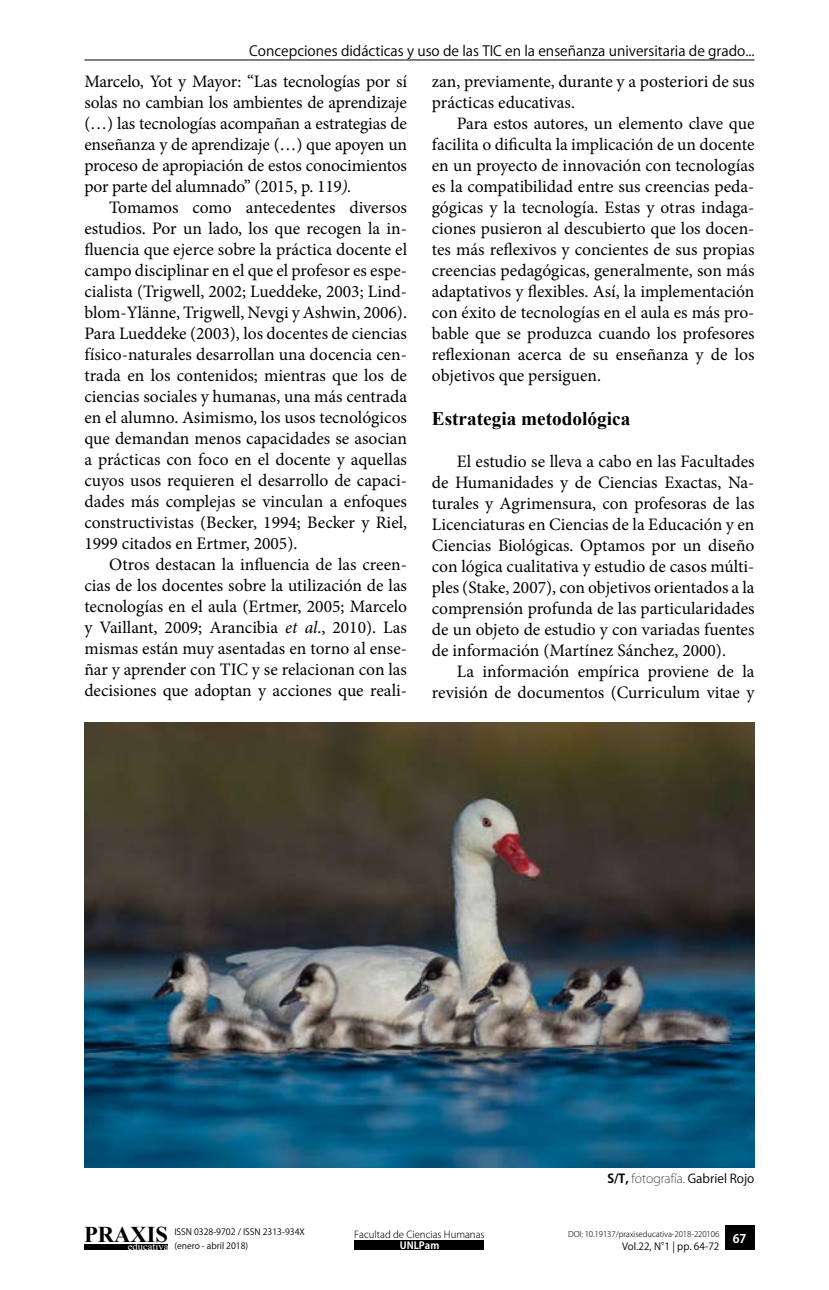
<style>
.page{position:relative;width:829px;height:1290px;background:#fff}
.page>*{position:absolute;margin:0;border:0;box-sizing:border-box;transform-origin:0 0}
.t1{font:700 22.57px "Times New Roman";color:#000}
.t2{font:700 19.25px "Times New Roman";color:#000}
.t3{font:17.5px/21px "Minion Pro";color:#000;text-align:justify}
.t4{font:14px "Koz Go Std";color:#000}
.t5{font:200 12.25px "Koz Go Std";color:#000}
.t6{font:700 11.9px "Koz Go Std";color:#fff}
.t7{font:10.67px "Times New Roman";color:#fff}
.t8{font:9.97px "Koz Go Pro";color:#000}
.t9{font:700 9.97px "Koz Go Pro";color:#fff}
.t10{font:300 9.62px "Koz Go Pro";color:#000}
.t11{font:8.75px/14px "Koz Go Pro";color:#000}
.t12{font:300 7.88px "Koz Go Pro";letter-spacing:-.01em;color:#000}
.s1{font-style:italic}
.s2{font-weight:700}
.s3{font-weight:400}
</style>
<div class="page">
<hr style="left:84px;top:60px;width:670px;height:1px;background:#000">
<div style="left:724px;top:1225px;width:30px;height:25px;background:#000"></div>
<div style="left:84px;top:1244px;width:84px;height:6px;background:#000"></div>
<div style="left:355px;top:1240px;width:129px;height:10px;background:#000"></div>
<img style="left:84px;top:722px;width:670px;height:445px">
<p class="t4" style="left:249px;top:42px;width:507px">Concepciones didácticas y uso de las TIC en la enseñanza universitaria de grado...</p>
<p class="t3" style="left:84px;top:71px;width:324px">Marcelo, Yot y Mayor: “Las tecnologías por sí solas no cambian los ambientes de aprendizaje (…) las tecnologías acompañan a estrategias de enseñanza y de aprendizaje (…) que apoyen un proceso de apropiación de estos conocimientos por parte del alumnado” (2015, p. 119<span class="s1">).</span></p>
<p class="t3" style="left:84px;top:197px;width:324px;text-indent:25px">Tomamos como antecedentes diversos estudios. Por un lado, los que recogen la in&shy;fluencia que ejerce sobre la práctica docente el campo disciplinar en el que el profesor es espe&shy;cialista (Trigwell, 2002; Lueddeke, 2003; Lind&shy;blom-Ylänne, Trigwell, Nevgi y Ashwin, 2006).<br>Para Lueddeke (2003), los docentes de ciencias físico-naturales desarrollan una docencia cen&shy;trada en los contenidos; mientras que los de ciencias sociales y humanas, una más centrada en el alumno. Asimismo, los usos tecnológicos que demandan menos capacidades se asocian a prácticas con foco en el docente y aquellas cuyos usos requieren el desarrollo de capaci&shy;dades más complejas se vinculan a enfoques constructivistas (Becker, 1994; Becker y Riel, 1999 citados en Ertmer, 2005).</p>
<p class="t3" style="left:84px;top:554px;width:324px;text-indent:25px">Otros destacan la influencia de las creen&shy;cias de los docentes sobre la utilización de las tecnologías en el aula (Ertmer, 2005; Marcelo y Vaillant, 2009; Arancibia <span class="s1">et al</span>., 2010). Las mismas están muy asentadas en torno al ense&shy;ñar y aprender con TIC y se relacionan con las decisiones que adoptan y acciones que reali-</p>
<p class="t3" style="left:432px;top:71px;width:324px">zan, previamente, durante y a posteriori de sus prácticas educativas.</p>
<p class="t3" style="left:432px;top:113px;width:324px;text-indent:25px">Para estos autores, un elemento clave que facilita o dificulta la implicación de un docente en un proyecto de innovación con tecnologías es la compatibilidad entre sus creencias peda&shy;gógicas y la tecnología. Estas y otras indaga&shy;ciones pusieron al descubierto que los docen&shy;tes más reflexivos y concientes de sus propias creencias pedagógicas, generalmente, son más adaptativos y flexibles. Así, la implementación con éxito de tecnologías en el aula es más pro&shy;bable que se produzca cuando los profesores reflexionan acerca de su enseñanza y de los objetivos que persiguen.</p>
<p class="t2" style="left:432px;top:405px;width:200px">Estrategia metodológica</p>
<p class="t3" style="left:432px;top:451px;width:324px;text-indent:25px">El estudio se lleva a cabo en las Facultades de Humanidades y de Ciencias Exactas, Na&shy;turales y Agrimensura, con profesoras de las Licenciaturas en Ciencias de la Educación y en Ciencias Biológicas. Optamos por un diseño con lógica cualitativa y estudio de casos múlti&shy;ples (Stake, 2007), con objetivos orientados a la comprensión profunda de las particularidades de un objeto de estudio y con variadas fuentes de información (Martínez Sánchez, 2000).</p>
<p class="t3" style="left:432px;top:661px;width:324px;text-align:right">La información empírica proviene de la revisión de documentos (Curriculum vitae y</p>
<p class="t5" style="left:607px;top:1171px;width:148px"><span class="s2">S/T,</span> fotografía. <span class="s3">Gabriel Rojo</span></p>
<p class="t1" style="left:84px;top:1218px;width:85px">PRAXIS</p>
<p class="t7" style="left:128px;top:1239px;width:42px">educativa</p>
<p class="t9" style="left:399px;top:1239px;width:41px">UNLPam</p>
<p class="t11" style="left:174px;top:1225px;width:132px">ISSN 0328-9702 / ISSN 2313-934X (enero - abril 2018)</p>
<p class="t10" style="left:354px;top:1228px;width:132px">Facultad de Ciencias Humanas</p>
<p class="t12" style="left:568px;top:1229px;width:153px">DOI: 10.19137/praxiseducativa-2018-220106</p>
<p class="t8" style="left:622px;top:1240px;width:99px">Vol.22, N°1 | pp. 64-72</p>
<p class="t6" style="left:732px;top:1230px;width:15px">67</p>
</div>
